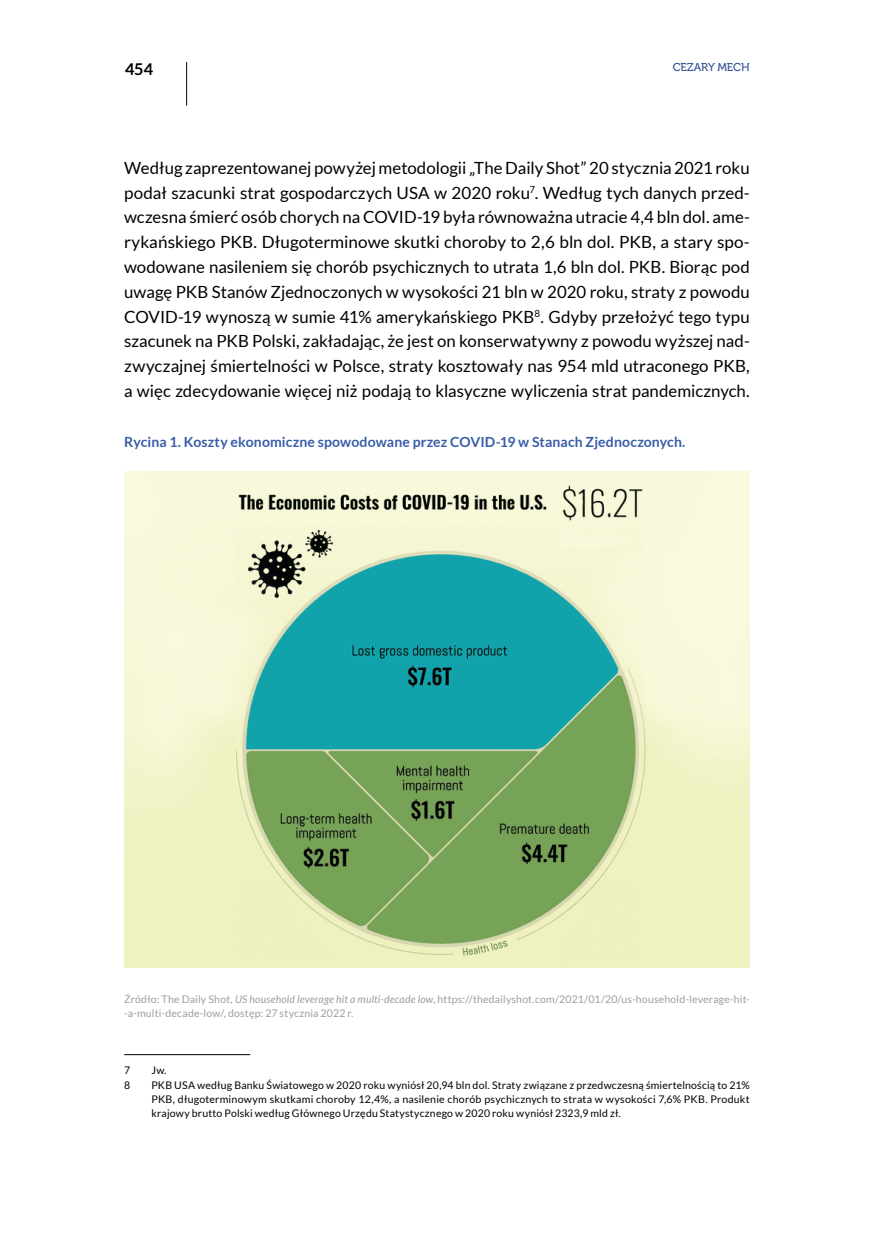
<style>
.page{position:relative;width:874px;height:1241px;background:#fff}
.page>*{position:absolute;margin:0;border:0;box-sizing:border-box;transform-origin:0 0}
.t1{font:16.8px/24.8px "Lato";letter-spacing:-.005em;color:#000;text-align:justify}
.t2{font:700 16.28px "Lato";color:#000}
.t3{font:700 14px "Lato";letter-spacing:.005em;color:#395da8}
.t4{font:11.38px "Museo 500";letter-spacing:-.015em;color:#355295}
.t5{font:10.5px/14px "Lato";letter-spacing:.02em;color:#000;text-align:justify}
.t6{font:10.5px/14px "Lato";letter-spacing:.015em;color:#9d9d9c}
.s1{font-style:italic}
</style>
<div class="page">
<hr style="left:186px;top:62px;width:1px;height:44px;background:#000">
<hr style="left:124px;top:1054px;width:126px;height:1px;background:#000">
<img style="left:124px;top:471px;width:625px;height:496px">
<p class="t2" style="left:125px;top:60px;width:30px">454</p>
<p class="t4" style="left:672px;top:60px;width:79px">CEZARY MECH</p>
<p class="t1" style="left:124px;top:155px;width:627px">Według zaprezentowanej powyżej metodologii „The Daily Shot” 20 stycznia 2021 roku podał szacunki strat gospodarczych USA w 2020 roku<sup>7</sup>. Według tych danych przed&shy;wczesna śmierć osób chorych na COVID-19 była równoważna utracie 4,4 bln dol. ame&shy;rykańskiego PKB. Długoterminowe skutki choroby to 2,6 bln dol. PKB, a stary spo&shy;wodowane nasileniem się chorób psychicznych to utrata 1,6 bln dol. PKB. Biorąc pod uwagę PKB Stanów Zjednoczonych w wysokości 21 bln w 2020 roku, straty z powodu COVID-19 wynoszą w sumie 41% amerykańskiego PKB<sup>8</sup>. Gdyby przełożyć tego typu szacunek na PKB Polski, zakładając, że jest on konserwatywny z powodu wyższej nad&shy;zwyczajnej śmiertelności w Polsce, straty kosztowały nas 954 mld utraconego PKB, a więc zdecydowanie więcej niż podają to klasyczne wyliczenia strat pandemicznych.</p>
<p class="t3" style="left:124px;top:433px;width:562px">Rycina 1. Koszty ekonomiczne spowodowane przez COVID-19 w Stanach Zjednoczonych.</p>
<p class="t6" style="left:124px;top:992px;width:627px">Źródło: The Daily Shot, <span class="s1">US household leverage hit a multi-decade low</span>, https://thedailyshot.com/2021/01/20/us-household-leverage-hit--a-multi-decade-low/, dostęp: 27 stycznia 2022 r.</p>
<p class="t5" style="left:124px;top:1062px;width:8px">7</p>
<p class="t5" style="left:151px;top:1062px;width:17px">Jw.</p>
<p class="t5" style="left:124px;top:1077px;width:8px">8</p>
<p class="t5" style="left:151px;top:1077px;width:599px">PKB USA według Banku Światowego w 2020 roku wyniósł 20,94 bln dol. Straty związane z przedwczesną śmiertelnością to 21% PKB, długoterminowym skutkami choroby 12,4%, a nasilenie chorób psychicznych to strata w wysokości 7,6% PKB. Produkt krajowy brutto Polski według Głównego Urzędu Statystycznego w 2020 roku wyniósł 2323,9 mld zł.</p>
</div>
